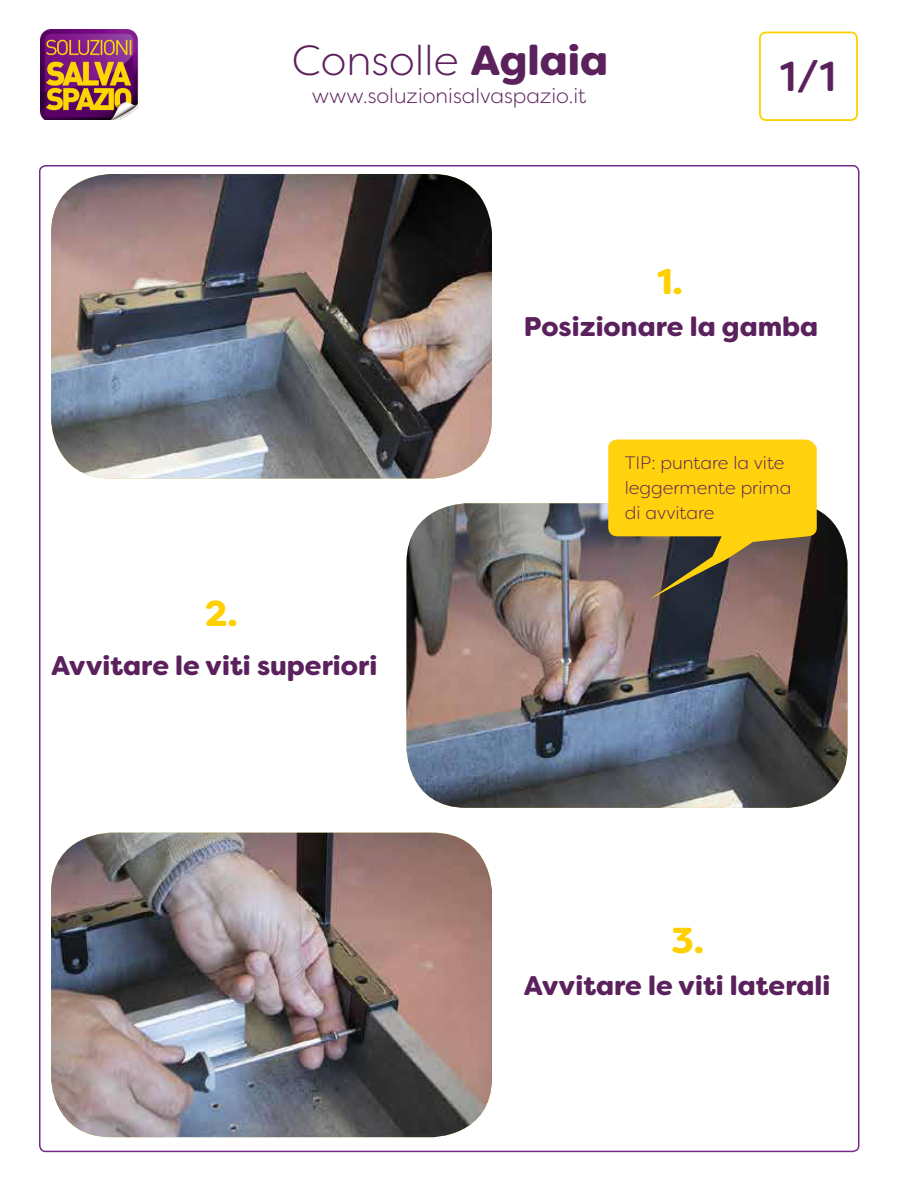
<style>
.page{position:relative;width:900px;height:1200px;background:#fff}
.page>*{position:absolute;margin:0;border:0;box-sizing:border-box;transform-origin:0 0}
.t1{font:300 42px "Filson Soft";color:#5b215d}
.t2{font:500 42px "Filson Soft";color:#5b215d}
.t3{font:900 36px "Filson Soft";color:#ffd000}
.t4{font:900 27px "Filson Soft";color:#5b215d}
.t5{font:300 21px "Filson Soft";color:#5b215d}
.t6{font:300 18px/24.9px "Filson Soft";color:#5b215d}
.s1{font-weight:900}
</style>
<div class="page">
<img style="left:41px;top:30px;width:99px;height:89px">
<div style="left:759px;top:32px;width:99px;height:89px;border:2px solid #ffd000;border-radius:6px"></div>
<img style="left:51px;top:174px;width:441px;height:304px">
<img style="left:51px;top:833px;width:441px;height:304px">
<img style="left:406px;top:503px;width:442px;height:305px">
<svg style="left:608px;top:440px;width:209px;height:160px;background:#c4a227"></svg>
<p class="t1" style="left:292px;top:35px;width:318px">Consolle <span class="s1">Aglaia</span></p>
<p class="t5" style="left:312px;top:83px;width:276px">www.soluzionisalvaspazio.it</p>
<p class="t3" style="left:657px;top:258px;width:27px">1.</p>
<p class="t2" style="left:780px;top:49px;width:58px">1/1</p>
<p class="t4" style="left:524px;top:309px;width:296px">Posizionare la gamba</p>
<p class="t3" style="left:205px;top:590px;width:35px">2.</p>
<p class="t4" style="left:51px;top:648px;width:328px">Avvitare le viti superiori</p>
<p class="t6" style="left:625px;top:450px;width:168px">TIP: puntare la vite leggermente prima di avvitare</p>
<p class="t3" style="left:671px;top:917px;width:34px">3.</p>
<p class="t4" style="left:524px;top:968px;width:308px">Avvitare le viti laterali</p>
</div>
